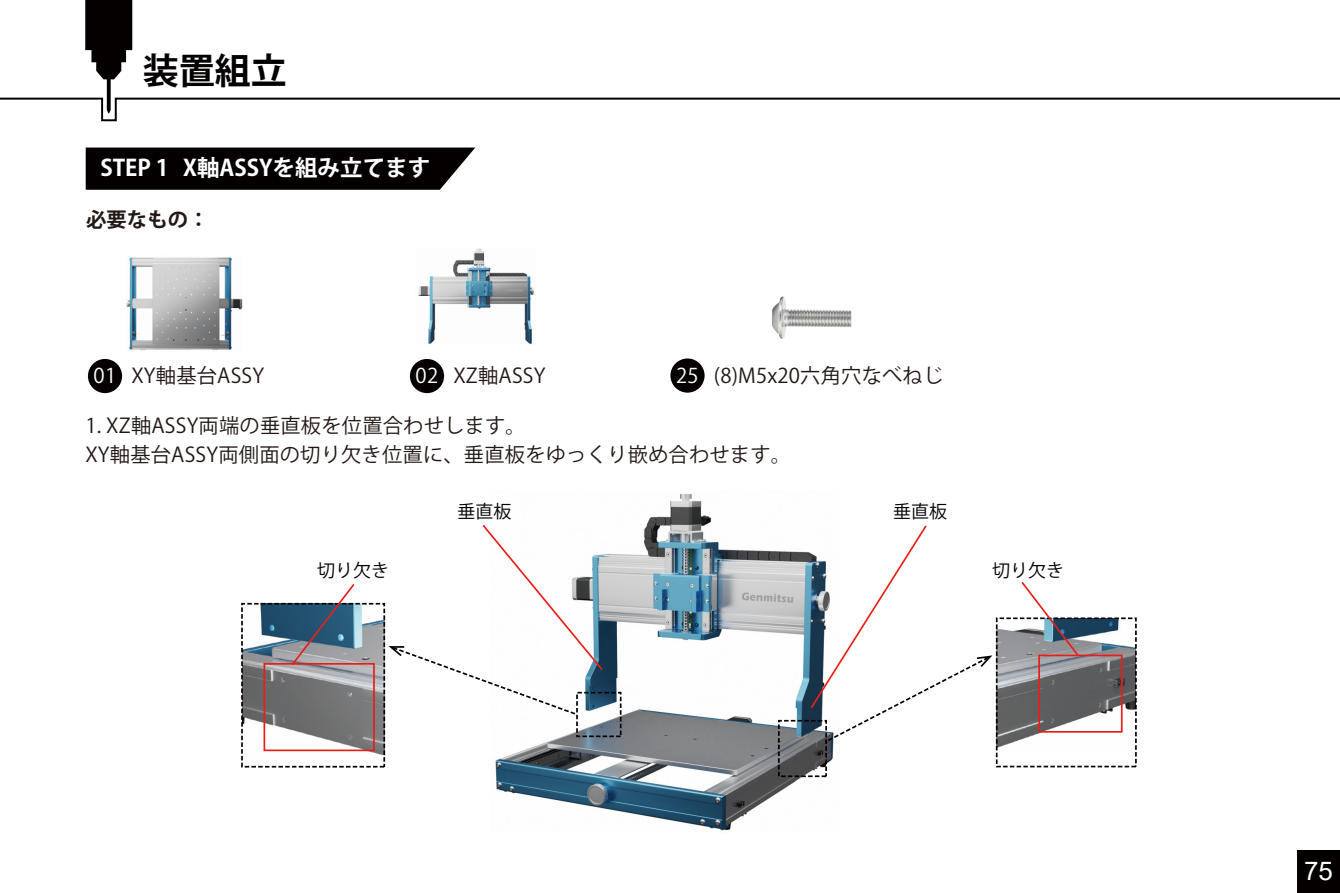
<style>
.page{position:relative;width:1340px;height:893px;background:#fff}
.page>*{position:absolute;margin:0;border:0;box-sizing:border-box;transform-origin:0 0}
.t1{font:700 36px "Koz Go Pr 6 N";color:#040000}
.t2{font:25.88px "Arial";color:#fff}
.t3{font:700 22.5px "Koz Go Pr 6 N";color:#fff}
.t4{font:20.25px/29.2px "Koz Go Pr 6 N";letter-spacing:.01em;color:#221815}
.t5{font:700 20.25px "Koz Go Pr 6 N";letter-spacing:.01em;color:#221815}
.t6{font:18px "Koz Go Pr 6 N";color:#040000}
.s1{color:#fff}
</style>
<div class="page">
<svg style="left:0;top:0;width:1339px;height:122px"></svg>
<div style="left:86px;top:148px;width:389px;height:42px;background:#040000"></div>
<div style="left:88px;top:359px;width:34px;height:34px;background:#040000;border-radius:50%"></div>
<div style="left:410px;top:359px;width:34px;height:34px;background:#040000;border-radius:50%"></div>
<img style="left:244px;top:606px;width:138px;height:149px">
<img style="left:998px;top:620px;width:135px;height:128px">
<img style="left:495px;top:494px;width:339px;height:337px">
<div style="left:241px;top:603px;width:144px;height:164px;border:2px dashed #040000"></div>
<div style="left:995px;top:617px;width:141px;height:150px;border:2px dashed #040000"></div>
<svg style="left:809px;top:524px;width:183px;height:220px"></svg>
<svg style="left:388px;top:523px;width:216px;height:194px"></svg>
<div style="left:1038px;top:655px;width:84px;height:78px;border:2px solid #e71f19"></div>
<svg style="left:1019px;top:582px;width:61px;height:76px"></svg>
<div style="left:263px;top:663px;width:112px;height:88px;border:2px solid #e71f19"></div>
<svg style="left:290px;top:584px;width:66px;height:83px"></svg>
<div style="left:778px;top:720px;width:49px;height:57px;border:2px dashed #040000"></div>
<div style="left:576px;top:692px;width:45px;height:45px;border:2px dashed #040000"></div>
<div style="left:1297px;top:850px;width:42px;height:43px;background:#040000"></div>
<img style="left:126px;top:257px;width:116px;height:94px">
<img style="left:418px;top:248px;width:116px;height:96px">
<div style="left:670px;top:358px;width:34px;height:35px;background:#040000;border-radius:50%"></div>
<img style="left:772px;top:296px;width:79px;height:43px">
<h1 class="t1" style="left:143px;top:50px;width:146px">装置組立</h1>
<p class="t3" style="left:100px;top:155px;width:331px">STEP 1 X軸ASSYを組み立てます</p>
<p class="t5" style="left:86px;top:208px;width:124px">必要なもの：</p>
<p class="t4" style="left:94px;top:361px;width:172px"><span class="s1">01</span> XY軸基台ASSY</p>
<p class="t4" style="left:415px;top:361px;width:131px"><span class="s1">02</span> XZ軸ASSY</p>
<p class="t4" style="left:676px;top:361px;width:269px"><span class="s1">25</span> (8)M5x20六角穴なべねじ</p>
<p class="t4" style="left:85px;top:411px;width:707px">1. XZ軸ASSY両端の垂直板を位置合わせします。<br>XY軸基台ASSY両側面の切り欠き位置に、垂直板をゆっくり嵌め合わせます。</p>
<p class="t6" style="left:457px;top:501px;width:55px">垂直板</p>
<p class="t6" style="left:893px;top:501px;width:55px">垂直板</p>
<p class="t6" style="left:317px;top:560px;width:73px">切り欠き</p>
<p class="t6" style="left:992px;top:560px;width:73px">切り欠き</p>
<p class="t2" style="left:1304px;top:853px;width:30px">75</p>
</div>
